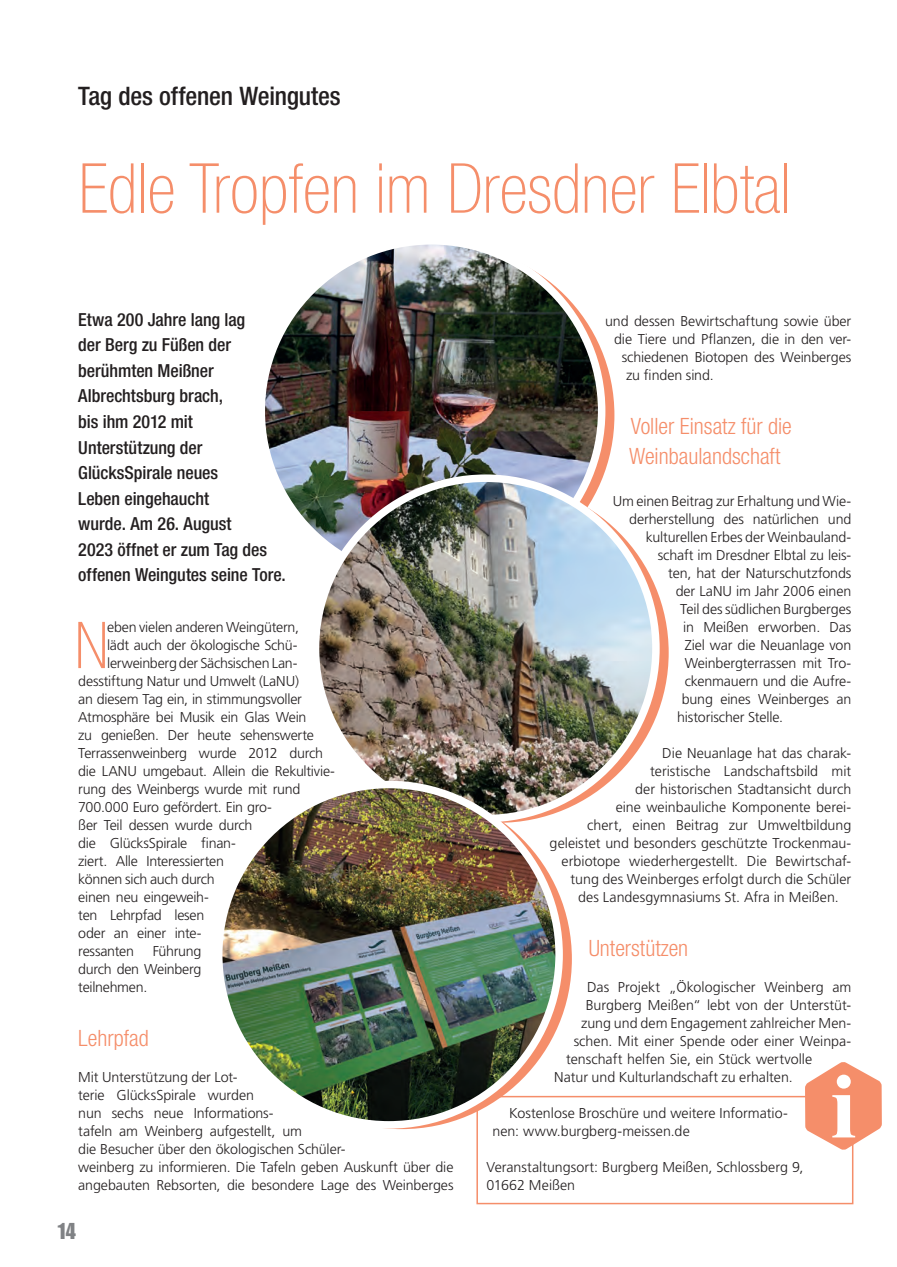
<style>
.page{position:relative;width:897px;height:1267px;background:#fff}
.page>*{position:absolute;margin:0;border:0;box-sizing:border-box;transform-origin:0 0}
.Headline_46pt__Stand{font:100 condensed 69px "Helvetica Neue LT Std";color:#f58e6a}
.Fließtext__Initial{font:100 condensed 64.65px "Helvetica Neue LT Std";color:#f58e6a}
.Dachzeile__Standard{font:500 condensed 25.5px "Helvetica Neue LT Std";letter-spacing:-.005em;color:#231f20}
.Zwischenüberschrift{font:300 condensed 22.5px/30px "Helvetica Neue LT Std";color:#f58e6a}
.t1{font:22.5px "Impact LT Std";color:#808285}
.Anlauf{font:500 condensed 18px/25.5px "Helvetica Neue LT Std";letter-spacing:-.005em;color:#231f20}
.Fließtext{font:300 14.25px/18px "Frutiger LT Std";letter-spacing:-.005em;color:#231f20}
.Fließtext__Initial-2{font:300 14.25px/18px "Frutiger LT Std";letter-spacing:-.02em;color:#231f20;text-align:justify}
</style>
<div class="page">
<div style="left:476px;top:1095px;width:377px;height:109px;border:2px solid #f58e6a"></div>
<svg style="left:804px;top:1062px;width:77px;height:87px"></svg>
<svg style="left:274px;top:245px;width:340px;height:340px;fill:#f58e6a"></svg>
<svg style="left:328px;top:482px;width:340px;height:340px;fill:#f58e6b"></svg>
<svg style="left:231px;top:788px;width:341px;height:341px;fill:#f58e6a"></svg>
<img style="left:261px;top:241px;width:340px;height:340px;border-radius:170px">
<img style="left:315px;top:478px;width:340px;height:340px;border-radius:170px">
<img style="left:219px;top:784px;width:340px;height:340px;border-radius:170px">
<div style="left:215px;top:780px;width:347px;height:348px;border:8px solid #fff;border-radius:50%"></div>
<p class="Dachzeile__Standard" style="left:78px;top:81px;width:264px">Tag des offenen Weingutes</p>
<p class="Headline_46pt__Stand" style="left:78px;top:150px;width:714px">Edle Tropfen im Dresdner Elbtal</p>
<p class="Anlauf" style="left:78px;top:306px;width:209px">Etwa 200 Jahre lang lag<br>der Berg zu Füßen der berühmten Meißner<br>Albrechtsburg brach,<br>bis ihm 2012 mit<br>Unterstützung der<br>GlücksSpirale neues<br>Leben eingehaucht<br>wurde. Am 26. August<br>2023 öffnet er zum Tag des offenen Weingutes seine Tore.</p>
<p class="Fließtext__Initial" style="left:75px;top:609px;width:35px">N</p>
<p class="Fließtext__Initial-2" style="left:107px;top:618px;width:193px">eben vielen anderen Weingütern,</p>
<p class="Fließtext__Initial-2" style="left:107px;top:636px;width:192px">lädt auch der ökologische Schü-</p>
<p class="Fließtext__Initial-2" style="left:107px;top:654px;width:192px">lerweinberg der Sächsischen Lan-</p>
<p class="Fließtext__Initial-2" style="left:78px;top:672px;width:222px">desstiftung Natur und Umwelt (LaNU)</p>
<p class="Fließtext__Initial-2" style="left:78px;top:690px;width:225px">an diesem Tag ein, in stimmungsvoller</p>
<p class="Fließtext__Initial-2" style="left:78px;top:708px;width:229px">Atmosphäre bei Musik ein Glas Wein</p>
<p class="Fließtext__Initial-2" style="left:78px;top:726px;width:237px">zu genießen. Der heute sehenswerte</p>
<p class="Fließtext__Initial-2" style="left:78px;top:744px;width:246px">Terrassenweinberg wurde 2012 durch</p>
<p class="Fließtext__Initial-2" style="left:78px;top:762px;width:258px">die LANU umgebaut. Allein die Rekultivie-</p>
<p class="Fließtext__Initial-2" style="left:78px;top:780px;width:223px">rung des Weinbergs wurde mit rund</p>
<p class="Fließtext__Initial-2" style="left:78px;top:798px;width:195px">700.000 Euro gefördert. Ein gro-</p>
<p class="Fließtext__Initial-2" style="left:78px;top:816px;width:175px">ßer Teil dessen wurde durch</p>
<p class="Fließtext__Initial-2" style="left:78px;top:834px;width:159px">die GlücksSpirale finan-</p>
<p class="Fließtext__Initial-2" style="left:78px;top:852px;width:147px">ziert. Alle Interessierten</p>
<p class="Fließtext__Initial-2" style="left:78px;top:870px;width:138px">können sich auch durch</p>
<p class="Fließtext__Initial-2" style="left:78px;top:888px;width:132px">einen neu eingeweih-</p>
<p class="Fließtext__Initial-2" style="left:78px;top:906px;width:128px">ten Lehrpfad lesen</p>
<p class="Fließtext__Initial-2" style="left:78px;top:924px;width:125px">oder an einer inte-</p>
<p class="Fließtext__Initial-2" style="left:78px;top:942px;width:57px">ressanten</p>
<p class="Fließtext__Initial-2" style="left:78px;top:942px;width:125px;text-indent:74px">Führung durch den Weinberg teilnehmen.</p>
<p class="Zwischenüberschrift" style="left:78px;top:1023px;width:72px">Lehrpfad</p>
<p class="Fließtext" style="left:78px;top:1068px;width:377px">Mit Unterstützung der Lot-<br>terie GlücksSpirale wurden<br>nun sechs neue Informations-<br>tafeln am Weinberg aufgestellt, um<br>die Besucher über den ökologischen Schüler-<br>weinberg zu informieren. Die Tafeln geben Auskunft über die angebauten Rebsorten, die besondere Lage des Weinberges</p>
<h3 class="t1" style="left:57px;top:1218px;width:21px">14</h3>
<p class="Fließtext" style="left:605px;top:312px;width:248px">und dessen Bewirtschaftung sowie über</p>
<p class="Fließtext" style="left:614px;top:330px;width:239px">die Tiere und Pflanzen, die in den ver-</p>
<p class="Fließtext" style="left:621px;top:348px;width:231px">schiedenen Biotopen des Weinberges</p>
<p class="Fließtext" style="left:626px;top:366px;width:89px">zu finden sind.</p>
<p class="Zwischenüberschrift" style="left:629px;top:411px;width:164px">Voller Einsatz für die<br>Weinbaulandschaft</p>
<p class="Fließtext" style="left:612px;top:492px;width:240px">Um einen Beitrag zur Erhaltung und Wie-</p>
<p class="Fließtext" style="left:629px;top:510px;width:224px">derherstellung des natürlichen und</p>
<p class="Fließtext" style="left:645px;top:528px;width:207px">kulturellen Erbes der Weinbauland-</p>
<p class="Fließtext" style="left:657px;top:546px;width:195px">schaft im Dresdner Elbtal zu leis-</p>
<p class="Fließtext" style="left:668px;top:564px;width:185px">ten, hat der Naturschutzfonds</p>
<p class="Fließtext" style="left:675px;top:582px;width:177px">der LaNU im Jahr 2006 einen</p>
<p class="Fließtext" style="left:680px;top:600px;width:172px">Teil des südlichen Burgberges</p>
<p class="Fließtext" style="left:683px;top:618px;width:170px">in Meißen erworben. Das</p>
<p class="Fließtext" style="left:684px;top:636px;width:168px">Ziel war die Neuanlage von</p>
<p class="Fließtext" style="left:684px;top:654px;width:168px">Weinbergterrassen mit Tro-</p>
<p class="Fließtext" style="left:684px;top:672px;width:168px">ckenmauern und die Aufre-</p>
<p class="Fließtext" style="left:681px;top:690px;width:171px">bung eines Weinberges an</p>
<p class="Fließtext" style="left:677px;top:708px;width:107px">historischer Stelle.</p>
<p class="Fließtext" style="left:662px;top:744px;width:190px">Die Neuanlage hat das charak-</p>
<p class="Fließtext" style="left:650px;top:762px;width:202px">teristische Landschaftsbild mit</p>
<p class="Fließtext" style="left:635px;top:780px;width:218px">der historischen Stadtansicht durch</p>
<p class="Fließtext" style="left:615px;top:798px;width:237px">eine weinbauliche Komponente berei-</p>
<p class="Fließtext" style="left:587px;top:816px;width:266px">chert, einen Beitrag zur Umweltbildung</p>
<p class="Fließtext" style="left:549px;top:834px;width:303px">geleistet und besonders geschützte Trockenmau-</p>
<p class="Fließtext" style="left:561px;top:852px;width:291px">erbiotope wiederhergestellt. Die Bewirtschaf-</p>
<p class="Fließtext" style="left:570px;top:870px;width:282px">tung des Weinberges erfolgt durch die Schüler</p>
<p class="Fließtext" style="left:578px;top:888px;width:262px">des Landesgymnasiums St. Afra in Meißen.</p>
<p class="Zwischenüberschrift" style="left:588px;top:933px;width:101px">Unterstützen</p>
<p class="Fließtext" style="left:587px;top:978px;width:265px">Das Projekt „Ökologischer Weinberg am</p>
<p class="Fließtext" style="left:585px;top:996px;width:267px">Burgberg Meißen“ lebt von der Unterstüt-</p>
<p class="Fließtext" style="left:581px;top:1014px;width:271px">zung und dem Engagement zahlreicher Men-</p>
<p class="Fließtext" style="left:573px;top:1032px;width:279px">schen. Mit einer Spende oder einer Weinpa-</p>
<p class="Fließtext" style="left:566px;top:1050px;width:247px">tenschaft helfen Sie, ein Stück wertvolle</p>
<p class="Fließtext" style="left:554px;top:1068px;width:240px">Natur und Kulturlandschaft zu erhalten.</p>
<p class="Fließtext" style="left:492px;top:1104px;width:297px;text-indent:17px">Kostenlose Broschüre und weitere Informatio&shy;nen: www.burgberg-meissen.de</p>
<p class="Fließtext" style="left:486px;top:1158px;width:318px">Veranstaltungsort: Burgberg Meißen, Schlossberg 9,<br>01662 Meißen</p>
</div>
